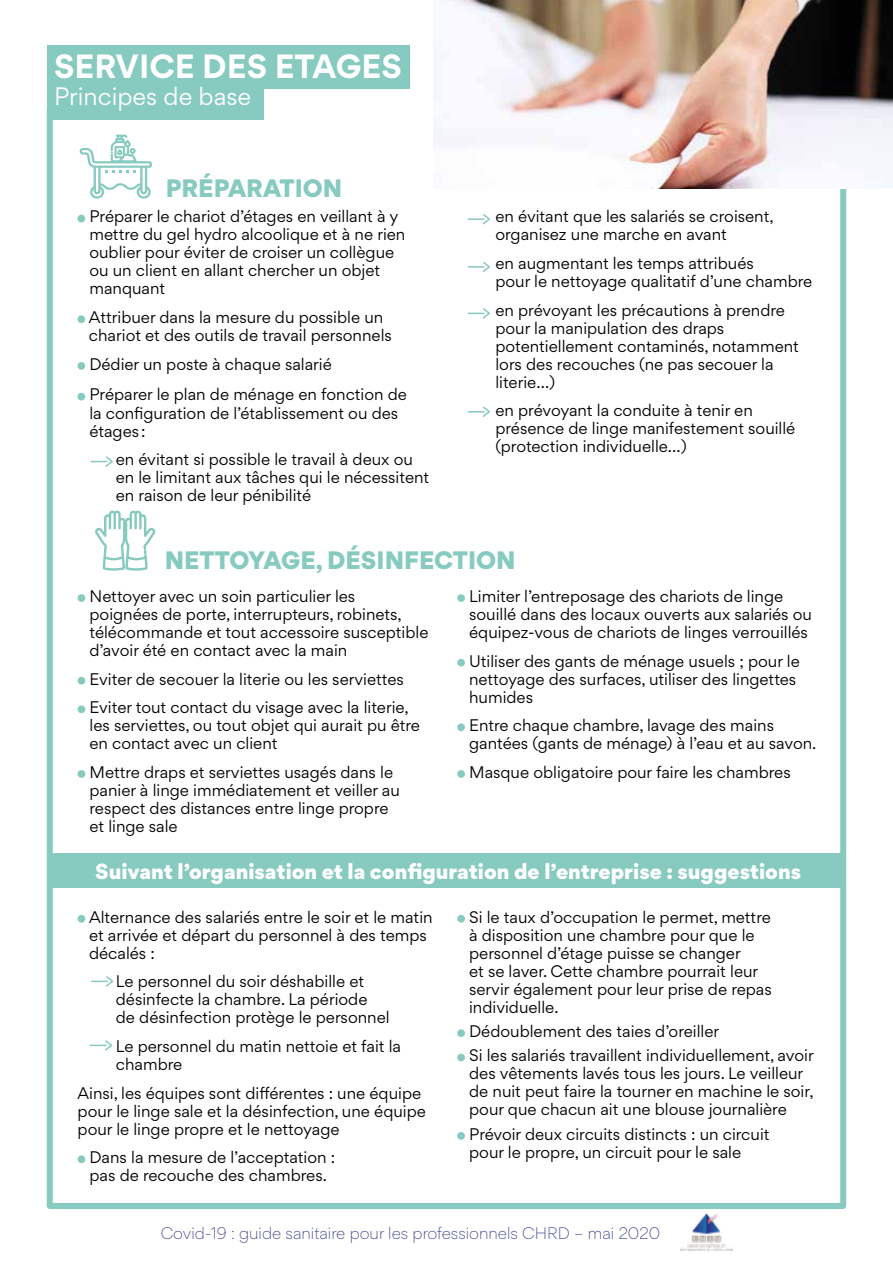
<style>
.page{position:relative;width:893px;height:1263px;background:#fff}
.page>*{position:absolute;margin:0;border:0;box-sizing:border-box;transform-origin:0 0}
.t1{font:700 30px "Gordita";color:#fff}
.t2{font:900 22.5px "Gordita";color:#87cac0}
.t3{font:22.5px "Gordita";color:#fff}
.t4{font:900 19.5px "Gordita";color:#fff}
.t5{font:15px/18px "Gordita";color:#000}
.t6{font:300 15px "Gordita";color:#283583}
</style>
<div class="page">
<img style="left:680px;top:1213px;width:52px;height:37px">
<div style="left:47px;top:105px;width:799px;height:1104px;border:6px solid #87cac0"></div>
<img style="left:433px;top:0;width:460px;height:188px">
<div style="left:47px;top:45px;width:363px;height:44px;background:#87cac0"></div>
<div style="left:47px;top:85px;width:217px;height:34px;background:#87cac0"></div>
<div style="left:50px;top:853px;width:796px;height:35px;background:#87cac0"></div>
<div style="left:78px;top:594px;width:7px;height:8px;background:#87cac0;border-radius:50%"></div>
<div style="left:78px;top:677px;width:7px;height:7px;background:#87cac0;border-radius:50%"></div>
<div style="left:78px;top:705px;width:7px;height:8px;background:#87cac0;border-radius:50%"></div>
<div style="left:78px;top:770px;width:7px;height:8px;background:#87cac0;border-radius:50%"></div>
<div style="left:457px;top:594px;width:8px;height:8px;background:#87cac0;border-radius:50%"></div>
<div style="left:457px;top:659px;width:8px;height:7px;background:#87cac0;border-radius:50%"></div>
<div style="left:457px;top:723px;width:8px;height:8px;background:#87cac0;border-radius:50%"></div>
<div style="left:457px;top:770px;width:8px;height:8px;background:#87cac0;border-radius:50%"></div>
<div style="left:77px;top:215px;width:8px;height:7px;background:#87cac0;border-radius:50%"></div>
<div style="left:77px;top:315px;width:8px;height:8px;background:#87cac0;border-radius:50%"></div>
<div style="left:77px;top:362px;width:8px;height:8px;background:#87cac0;border-radius:50%"></div>
<div style="left:77px;top:393px;width:8px;height:7px;background:#87cac0;border-radius:50%"></div>
<svg style="left:91px;top:456px;width:22px;height:11px"></svg>
<svg style="left:468px;top:214px;width:22px;height:11px"></svg>
<svg style="left:468px;top:261px;width:22px;height:11px"></svg>
<svg style="left:468px;top:308px;width:22px;height:11px"></svg>
<svg style="left:468px;top:406px;width:22px;height:11px"></svg>
<div style="left:78px;top:915px;width:7px;height:7px;background:#87cac0;border-radius:50%"></div>
<div style="left:78px;top:1155px;width:7px;height:8px;background:#87cac0;border-radius:50%"></div>
<div style="left:457px;top:915px;width:8px;height:7px;background:#87cac0;border-radius:50%"></div>
<div style="left:457px;top:1029px;width:8px;height:8px;background:#87cac0;border-radius:50%"></div>
<div style="left:457px;top:1054px;width:8px;height:7px;background:#87cac0;border-radius:50%"></div>
<div style="left:457px;top:1132px;width:8px;height:8px;background:#87cac0;border-radius:50%"></div>
<svg style="left:92px;top:976px;width:22px;height:11px"></svg>
<svg style="left:90px;top:1040px;width:23px;height:11px"></svg>
<svg style="left:80px;top:134px;width:72px;height:65px"></svg>
<svg style="left:95px;top:510px;width:61px;height:61px"></svg>
<h1 class="t1" style="left:54px;top:43px;width:349px">SERVICE DES ETAGES</h1>
<h2 class="t3" style="left:54px;top:80px;width:199px">Principes de base</h2>
<h2 class="t2" style="left:166px;top:169px;width:178px">PRÉPARATION</h2>
<p class="t5" style="left:89px;top:207px;width:318px">Préparer le chariot d’étages en veillant à y mettre du gel hydro alcoolique et à ne rien oublier pour éviter de croiser un collègue ou un client en allant chercher un objet manquant</p>
<p class="t5" style="left:89px;top:308px;width:304px">Attribuer dans la mesure du possible un chariot et des outils de travail personnels</p>
<p class="t5" style="left:89px;top:348px;width:319px;line-height:30.8px">Dédier un poste à chaque salarié<br>Préparer le plan de ménage en fonction de</p>
<p class="t5" style="left:89px;top:403px;width:310px">la configuration de l’établissement ou des étages :</p>
<p class="t5" style="left:116px;top:450px;width:315px">en évitant si possible le travail à deux ou en le limitant aux tâches qui le nécessitent en raison de leur pénibilité</p>
<p class="t5" style="left:495px;top:207px;width:280px">en évitant que les salariés se croisent, organisez une marche en avant</p>
<p class="t5" style="left:495px;top:254px;width:318px">en augmentant les temps attribués<br>pour le nettoyage qualitatif d’une chambre</p>
<p class="t5" style="left:495px;top:301px;width:305px">en prévoyant les précautions à prendre pour la manipulation des draps potentiellement contaminés, notamment lors des recouches (ne pas secouer la literie…)</p>
<p class="t5" style="left:495px;top:401px;width:301px">en prévoyant la conduite à tenir en présence de linge manifestement souillé (protection individuelle…)</p>
<h2 class="t2" style="left:165px;top:542px;width:353px">NETTOYAGE, DÉSINFECTION</h2>
<p class="t5" style="left:90px;top:587px;width:340px">Nettoyer avec un soin particulier les<br>poignées de porte, interrupteurs, robinets, télécommande et tout accessoire susceptible d’avoir été en contact avec la main</p>
<p class="t5" style="left:90px;top:664px;width:321px;line-height:28.7px">Eviter de secouer la literie ou les serviettes<br>Eviter tout contact du visage avec la literie,</p>
<p class="t5" style="left:90px;top:716px;width:332px">les serviettes, ou tout objet qui aurait pu être en contact avec un client</p>
<p class="t5" style="left:90px;top:763px;width:312px">Mettre draps et serviettes usagés dans le panier à linge immédiatement et veiller au respect des distances entre linge propre et linge sale</p>
<p class="t5" style="left:469px;top:587px;width:344px">Limiter l’entreposage des chariots de linge souillé dans des locaux ouverts aux salariés ou équipez-vous de chariots de linges verrouillés</p>
<p class="t5" style="left:469px;top:651px;width:332px">Utiliser des gants de ménage usuels ; pour le nettoyage des surfaces, utiliser des lingettes humides</p>
<p class="t5" style="left:469px;top:716px;width:349px">Entre chaque chambre, lavage des mains gantées (gants de ménage) à l’eau et au savon.</p>
<p class="t5" style="left:469px;top:763px;width:323px">Masque obligatoire pour faire les chambres</p>
<h3 class="t4" style="left:95px;top:855px;width:707px">Suivant l’organisation et la configuration de l’entreprise : suggestions</h3>
<p class="t5" style="left:89px;top:908px;width:345px">Alternance des salariés entre le soir et le matin et arrivée et départ du personnel à des temps décalés :</p>
<p class="t5" style="left:116px;top:972px;width:275px">Le personnel du soir déshabille et désinfecte la chambre. La période de désinfection protège le personnel</p>
<p class="t5" style="left:116px;top:1037px;width:287px">Le personnel du matin nettoie et fait la chambre</p>
<p class="t5" style="left:78px;top:1083px;width:350px">Ainsi, les équipes sont différentes : une équipe pour le linge sale et la désinfection, une équipe pour le linge propre et le nettoyage</p>
<p class="t5" style="left:90px;top:1148px;width:247px">Dans la mesure de l’acceptation : pas de recouche des chambres.</p>
<p class="t5" style="left:469px;top:908px;width:304px">Si le taux d’occupation le permet, mettre à disposition une chambre pour que le personnel d’étage puisse se changer<br>et se laver. Cette chambre pourrait leur servir également pour leur prise de repas individuelle.</p>
<p class="t5" style="left:469px;top:1019px;width:346px;line-height:24.5px">Dédoublement des taies d’oreiller<br>Si les salariés travaillent individuellement, avoir</p>
<p class="t5" style="left:469px;top:1064px;width:346px">des vêtements lavés tous les jours. Le veilleur de nuit peut faire la tourner en machine le soir, pour que chacun ait une blouse journalière</p>
<p class="t5" style="left:469px;top:1125px;width:302px">Prévoir deux circuits distincts : un circuit pour le propre, un circuit pour le sale</p>
<p class="t6" style="left:161px;top:1222px;width:501px">Covid-19 : guide sanitaire pour les professionnels CHRD – mai 2020</p>
</div>
